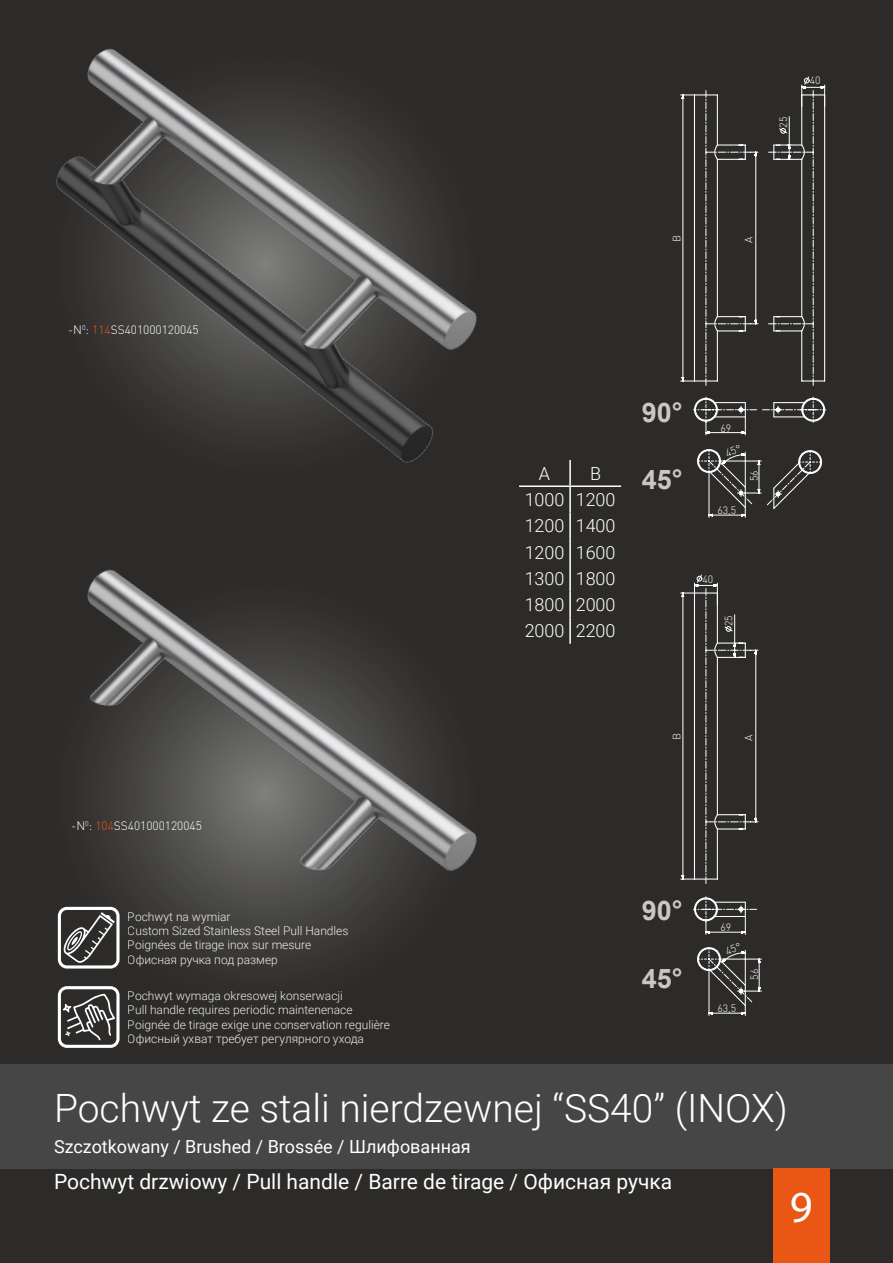
<style>
.page{position:relative;width:893px;height:1263px;background:#2c2b29}
.page>*{position:absolute;margin:0;border:0;box-sizing:border-box;transform-origin:0 0}
.t1{font:44.4px "Myriad Pro";color:#fff}
.t2{font:300 39px "Roboto";color:#fff}
.t3{font:700 27px "Arial";color:#c9c6c6}
.t4{font:21px "Roboto";color:#fff}
.t5{font:300 18px/26.2px "Roboto";color:#fff}
.t6{font:18px "Roboto";color:#fff}
.t7{font:300 12px/14.4px "Roboto";color:#fff}
.t8{font:12px "DIN Light PL";color:#fff}
.t9{font:10.5px "DIN Light PL";color:#fff}
.s1{color:#ea5715}
</style>
<div class="page">
<div style="left:0;top:1064px;width:893px;height:104px;background:#464646"></div>
<div style="left:773px;top:1168px;width:57px;height:95px;background:#ea5715"></div>
<img style="left:1px;top:710px;width:717px;height:459px">
<svg style="left:58px;top:986px;width:62px;height:62px"></svg>
<svg style="left:718px;top:382px;width:108px;height:53px"></svg>
<svg style="left:718px;top:77px;width:108px;height:305px"></svg>
<svg style="left:773px;top:403px;width:8px;height:14px"></svg>
<hr style="left:774px;top:416px;width:30px;height:1px;background:#fff">
<hr style="left:774px;top:402px;width:30px;height:1px;background:#fff">
<svg style="left:738px;top:403px;width:8px;height:14px"></svg>
<hr style="left:715px;top:402px;width:30px;height:1px;background:#fff">
<hr style="left:715px;top:416px;width:30px;height:1px;background:#fff">
<svg style="left:680px;top:614px;width:78px;height:321px"></svg>
<hr style="left:715px;top:902px;width:30px;height:1px;background:#fff">
<hr style="left:715px;top:916px;width:30px;height:1px;background:#fff">
<img style="left:56px;top:48px;width:662px;height:662px">
<hr style="left:519px;top:485px;width:51px;height:2px;background:#fff">
<hr style="left:570px;top:485px;width:51px;height:2px;background:#fff">
<hr style="left:569px;top:460px;width:2px;height:25px;background:#fff">
<hr style="left:569px;top:487px;width:2px;height:25px;background:#fff">
<hr style="left:569px;top:512px;width:2px;height:27px;background:#fff">
<hr style="left:569px;top:539px;width:2px;height:26px;background:#fff">
<hr style="left:569px;top:565px;width:2px;height:26px;background:#fff">
<hr style="left:569px;top:591px;width:2px;height:26px;background:#fff">
<hr style="left:569px;top:617px;width:2px;height:27px;background:#fff">
<svg style="left:58px;top:907px;width:62px;height:61px"></svg>
<svg style="left:695px;top:445px;width:128px;height:73px"></svg>
<svg style="left:695px;top:943px;width:67px;height:73px"></svg>
<p class="t9" style="left:777px;top:128px;width:12px;rotate:-90deg">25</p>
<p class="t9" style="left:810px;top:74px;width:12px">40</p>
<p class="t8" style="left:68px;top:323px;width:132px">-N<sup>0</sup>: <span class="s1">114</span>SS401000120045</p>
<p class="t9" style="left:670px;top:242px;width:9px;rotate:-90deg">B</p>
<p class="t9" style="left:742px;top:243px;width:8px;rotate:-90deg">A</p>
<h3 class="t5" style="left:539px;top:460px;width:13px">A</h3>
<h3 class="t5" style="left:525px;top:460px;width:92px;text-indent:65px">B<br>1000 1200<br>1200 1400<br>1200 1600<br>1300 1800<br>1800 2000<br>2000 2200</h3>
<h3 class="t3" style="left:642px;top:393px;width:42px">90°</h3>
<h3 class="t3" style="left:642px;top:461px;width:42px">45°</h3>
<p class="t9" style="left:720px;top:421px;width:12px">69</p>
<p class="t9" style="left:717px;top:503px;width:20px">63,5</p>
<p class="t9" style="left:748px;top:481px;width:12px;rotate:-90deg">56</p>
<p class="t9" style="left:702px;top:572px;width:12px">40</p>
<p class="t9" style="left:722px;top:626px;width:12px;rotate:-90deg">25</p>
<p class="t8" style="left:71px;top:818px;width:132px">-N<sup>0</sup>: <span class="s1">104</span>SS401000120045</p>
<p class="t9" style="left:670px;top:740px;width:9px;rotate:-90deg">B</p>
<p class="t7" style="left:128px;top:909px;width:104px">Pochwyt na wymiar</p>
<h3 class="t3" style="left:642px;top:892px;width:42px">90°</h3>
<p class="t7" style="left:128px;top:923px;width:222px">Custom Sized Stainless Steel Pull Handles<br>Poignées de tirage inox sur mesure<br>Офисная ручка под размер</p>
<h3 class="t3" style="left:642px;top:959px;width:42px">45°</h3>
<p class="t7" style="left:128px;top:988px;width:264px">Pochwyt wymaga okresowej konserwacji<br>Pull handle requires periodic maintenenace Poignée de tirage exige une conservation regulière Офисный ухват требует регулярного ухода</p>
<p class="t9" style="left:742px;top:741px;width:8px;rotate:-90deg">A</p>
<p class="t9" style="left:720px;top:921px;width:12px">69</p>
<p class="t9" style="left:717px;top:1001px;width:20px">63,5</p>
<p class="t9" style="left:748px;top:979px;width:12px;rotate:-90deg">56</p>
<h2 class="t2" style="left:54px;top:1081px;width:735px">Pochwyt ze stali nierdzewnej “SS40” (INOX)</h2>
<h3 class="t6" style="left:54px;top:1134px;width:418px">Szczotkowany / Brushed / Brossée / Шлифованная</h3>
<h3 class="t4" style="left:54px;top:1167px;width:620px">Pochwyt drzwiowy / Pull handle / Barre de tirage / Офисная ручка</h3>
<h1 class="t1" style="left:790px;top:1180px;width:24px">9</h1>
</div>
